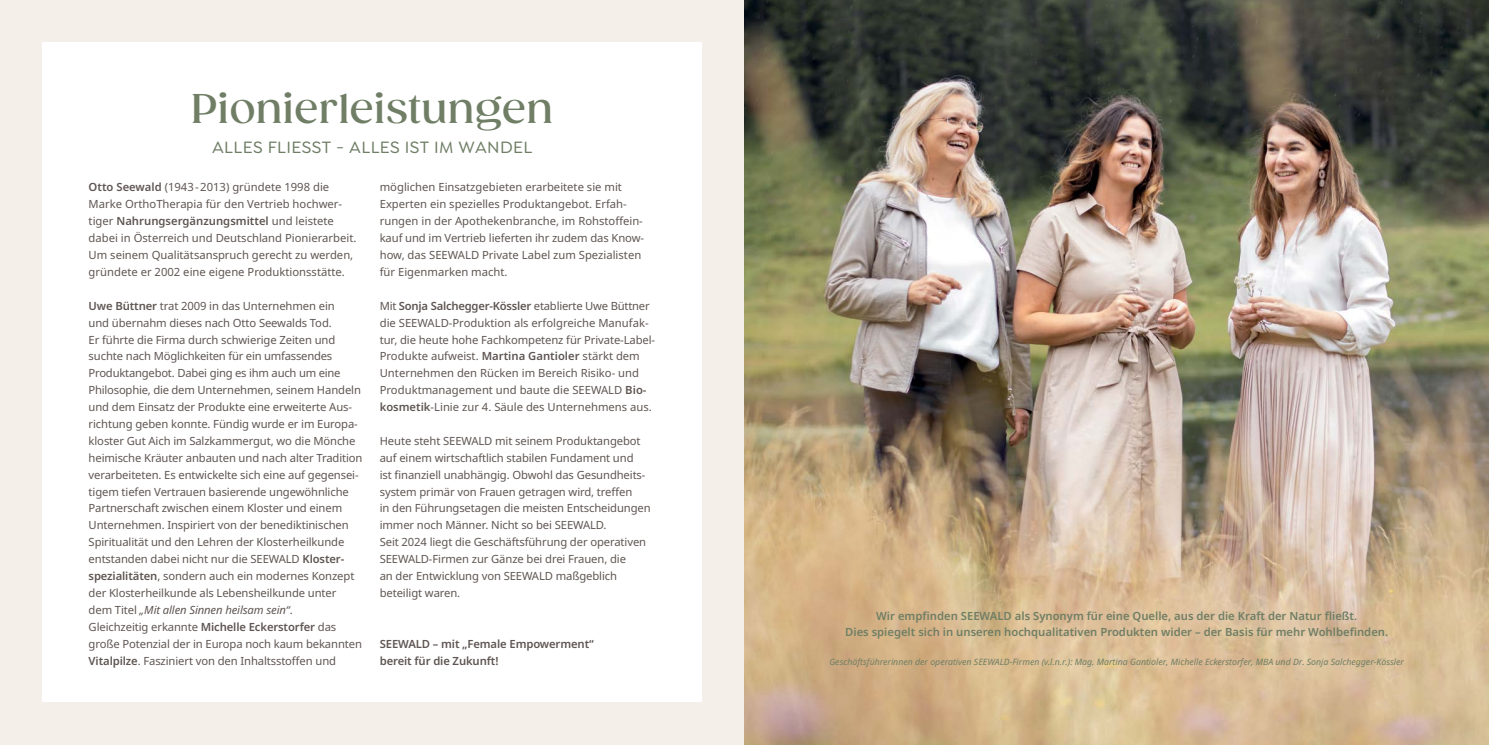
<style>
.page{position:relative;width:1489px;height:745px;background:#fff}
.page>*{position:absolute;margin:0;border:0;box-sizing:border-box;transform-origin:0 0}
.t1{font:500 40px "Gazpacho";color:#6f7e65}
.t2{font:500 17.5px "Goldplay";letter-spacing:.02em;color:#6f7e65}
.t3{font:11.25px/16.9px "Noto Sans";letter-spacing:-.01em;color:#5f5653}
.t4{font:600 11.25px/16.9px "Noto Sans";color:#6f7e65;text-align:center}
.t5{font:600 11.25px/16.9px "Noto Sans";letter-spacing:-.01em;color:#5f5653}
.t6{font:italic 8.75px "Noto Sans";color:#6f7e65}
.s1{font-weight:600}
.s2{font-style:italic}
</style>
<div class="page">
<div style="left:0;top:0;width:744px;height:744px;background:#f4efe9"></div>
<div style="left:43px;top:43px;width:659px;height:659px;background:#fff"></div>
<img style="left:744px;top:0;width:744px;height:744px">
<h1 class="t1" style="left:191px;top:84px;width:364px">Pionierleistungen</h1>
<h2 class="t2" style="left:212px;top:137px;width:321px">ALLES FLIESST - ALLES IST IM WANDEL</h2>
<p class="t3" style="left:89px;top:179px;width:269px"><span class="s1">Otto Seewald</span> (1943-2013) gründete 1998 die Marke OrthoTherapia für den Vertrieb hochwer&shy;tiger <span class="s1">Nahrungsergänzungsmittel</span> und leistete dabei in Österreich und Deutschland Pionierarbeit.<br>Um seinem Qualitätsanspruch gerecht zu werden, gründete er 2002 eine eigene Produktionsstätte.</p>
<p class="t3" style="left:89px;top:297px;width:275px"><span class="s1">Uwe Büttner</span> trat 2009 in das Unternehmen ein<br>und übernahm dieses nach Otto Seewalds Tod.<br>Er führte die Firma durch schwierige Zeiten und suchte nach Möglichkeiten für ein umfassendes Produktangebot. Dabei ging es ihm auch um eine Philosophie, die dem Unternehmen, seinem Handeln und dem Einsatz der Produkte eine erweiterte Aus&shy;richtung geben konnte. Fündig wurde er im Europa&shy;kloster Gut Aich im Salzkammergut, wo die Mönche heimische Kräuter anbauten und nach alter Tradition verarbeiteten. Es entwickelte sich eine auf gegensei&shy;tigem tiefen Vertrauen basierende ungewöhnliche Partnerschaft zwischen einem Kloster und einem Unternehmen. Inspiriert von der benediktinischen Spiritualität und den Lehren der Klosterheilkunde entstanden dabei nicht nur die SEEWALD <span class="s1">Kloster&shy;spezialitäten</span>, sondern auch ein modernes Konzept der Klosterheilkunde als Lebensheilkunde unter dem Titel <span class="s2">„Mit allen Sinnen heilsam sein“</span>.<br>Gleichzeitig erkannte <span class="s1">Michelle Eckerstorfer</span> das große Potenzial der in Europa noch kaum bekannten <span class="s1">Vitalpilze</span>. Fasziniert von den Inhaltsstoffen und</p>
<p class="t3" style="left:380px;top:179px;width:266px">möglichen Einsatzgebieten erarbeitete sie mit Experten ein spezielles Produktangebot. Erfah&shy;rungen in der Apothekenbranche, im Rohstoffein&shy;kauf und im Vertrieb lieferten ihr zudem das Know&shy;how, das SEEWALD Private Label zum Spezialisten für Eigenmarken macht.</p>
<p class="t3" style="left:380px;top:297px;width:277px">Mit <span class="s1">Sonja Salchegger-Kössler</span> etablierte Uwe Büttner die SEEWALD-Produktion als erfolgreiche Manufak&shy;tur, die heute hohe Fachkompetenz für Private-Label-Produkte aufweist. <span class="s1">Martina Gantioler</span> stärkt dem Unternehmen den Rücken im Bereich Risiko- und Produktmanagement und baute die SEEWALD <span class="s1">Bio&shy;kosmetik</span>-Linie zur 4. Säule des Unternehmens aus.</p>
<p class="t3" style="left:380px;top:432px;width:272px">Heute steht SEEWALD mit seinem Produktangebot auf einem wirtschaftlich stabilen Fundament und<br>ist finanziell unabhängig. Obwohl das Gesundheits&shy;system primär von Frauen getragen wird, treffen<br>in den Führungsetagen die meisten Entscheidungen immer noch Männer. Nicht so bei SEEWALD.<br>Seit 2024 liegt die Geschäftsführung der operativen SEEWALD-Firmen zur Gänze bei drei Frauen, die<br>an der Entwicklung von SEEWALD maßgeblich beteiligt waren.</p>
<p class="t5" style="left:380px;top:635px;width:215px">SEEWALD – mit „Female Empowerment“ bereit für die Zukunft!</p>
<p class="t4" style="left:845px;top:606px;width:544px">Wir empfinden SEEWALD als Synonym für eine Quelle, aus der die Kraft der Natur fließt.<br>Dies spiegelt sich in unseren hochqualitativen Produkten wider – der Basis für mehr Wohlbefinden.</p>
<p class="t6" style="left:829px;top:655px;width:576px">Geschäftsführerinnen der operativen SEEWALD-Firmen (v.l.n.r.): Mag. Martina Gantioler, Michelle Eckerstorfer, MBA und Dr. Sonja Salchegger-Kössler</p>
</div>
